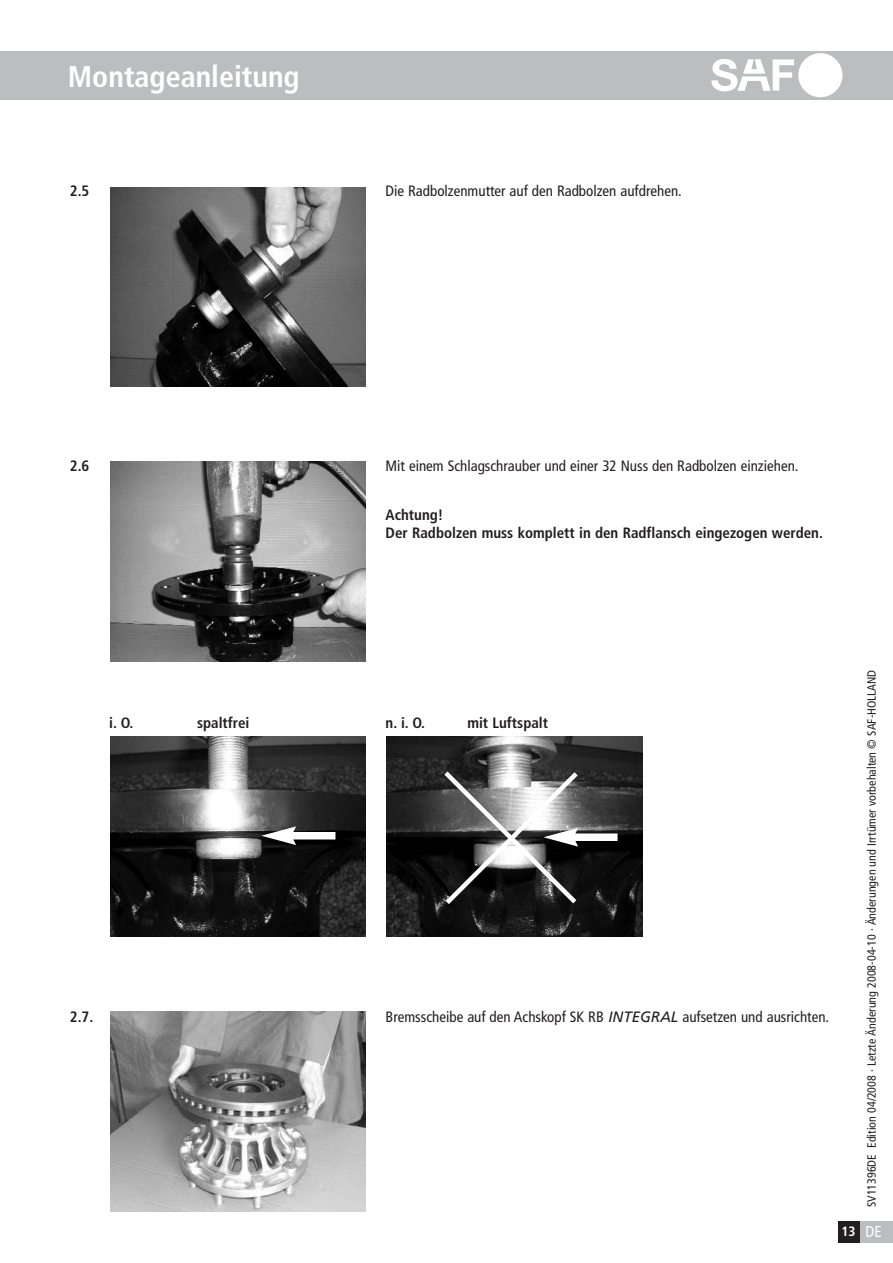
<style>
.page{position:relative;width:893px;height:1263px;background:#fff}
.page>*{position:absolute;margin:0;border:0;box-sizing:border-box;transform-origin:0 0}
.t1{font:700 condensed 30px "Frutiger";color:#fff}
.t2{font:condensed 15px "Frutiger";color:#231f20}
.t3{font:700 condensed 15px/18px "Frutiger";color:#231f20}
.t4{font:700 condensed 13.5px "Frutiger";color:#fff}
.t5{font:condensed 12px "Frutiger";color:#231f20}
.s1{font-style:italic;font-stretch:normal}
.s2{font-weight:400;font-size:15.75px}
</style>
<div class="page">
<div style="left:0;top:51px;width:892px;height:48px;background:#bbbdbf"></div>
<div style="left:798px;top:53px;width:44px;height:44px;background:#fff;border-radius:50%"></div>
<svg style="left:711px;top:57px;width:131px;height:37px"></svg>
<img style="left:110px;top:737px;width:255px;height:200px">
<img style="left:387px;top:737px;width:255px;height:200px">
<img style="left:110px;top:1012px;width:255px;height:199px">
<img style="left:110px;top:462px;width:255px;height:200px">
<img style="left:110px;top:187px;width:255px;height:200px">
<div style="left:289px;top:832px;width:46px;height:8px;background:#fff"></div>
<svg style="left:261px;top:826px;width:35px;height:19px"></svg>
<div style="left:571px;top:834px;width:46px;height:7px;background:#fff"></div>
<svg style="left:439px;top:767px;width:143px;height:142px"></svg>
<div style="left:859px;top:1222px;width:33px;height:21px;background:#bbbdbf"></div>
<div style="left:837px;top:1222px;width:22px;height:21px;background:#231f20"></div>
<h1 class="t1" style="left:68px;top:64px;width:233px">Montageanleitung</h1>
<p class="t3" style="left:70px;top:183px;width:21px">2.5</p>
<p class="t2" style="left:385px;top:185px;width:298px">Die Radbolzenmutter auf den Radbolzen aufdrehen.</p>
<p class="t3" style="left:70px;top:458px;width:21px">2.6</p>
<p class="t2" style="left:385px;top:460px;width:414px">Mit einem Schlagschrauber und einer 32 Nuss den Radbolzen einziehen.</p>
<p class="t3" style="left:385px;top:507px;width:439px">Achtung!<br>Der Radbolzen muss komplett in den Radflansch eingezogen werden.</p>
<p class="t3" style="left:109px;top:715px;width:26px">i. O.</p>
<p class="t3" style="left:197px;top:715px;width:54px">spaltfrei</p>
<p class="t3" style="left:385px;top:715px;width:41px">n. i. O.</p>
<p class="t3" style="left:467px;top:715px;width:82px">mit Luftspalt</p>
<p class="t3" style="left:70px;top:1009px;width:25px">2.7.</p>
<p class="t2" style="left:385px;top:1011px;width:445px">Bremsscheibe auf den Achskopf SK RB <span class="s1">INTEGRAL</span> aufsetzen und ausrichten.</p>
<p class="t5" style="left:866px;top:1207px;width:539px;rotate:-90deg">SV11396DE Edition 04/2008 · Letzte Änderung 2008-04-10 · Änderungen und Irrtümer vorbehalten © SAF-HOLLAND</p>
<p class="t4" style="left:841px;top:1226px;width:42px">13 <span class="s2">DE</span></p>
</div>
